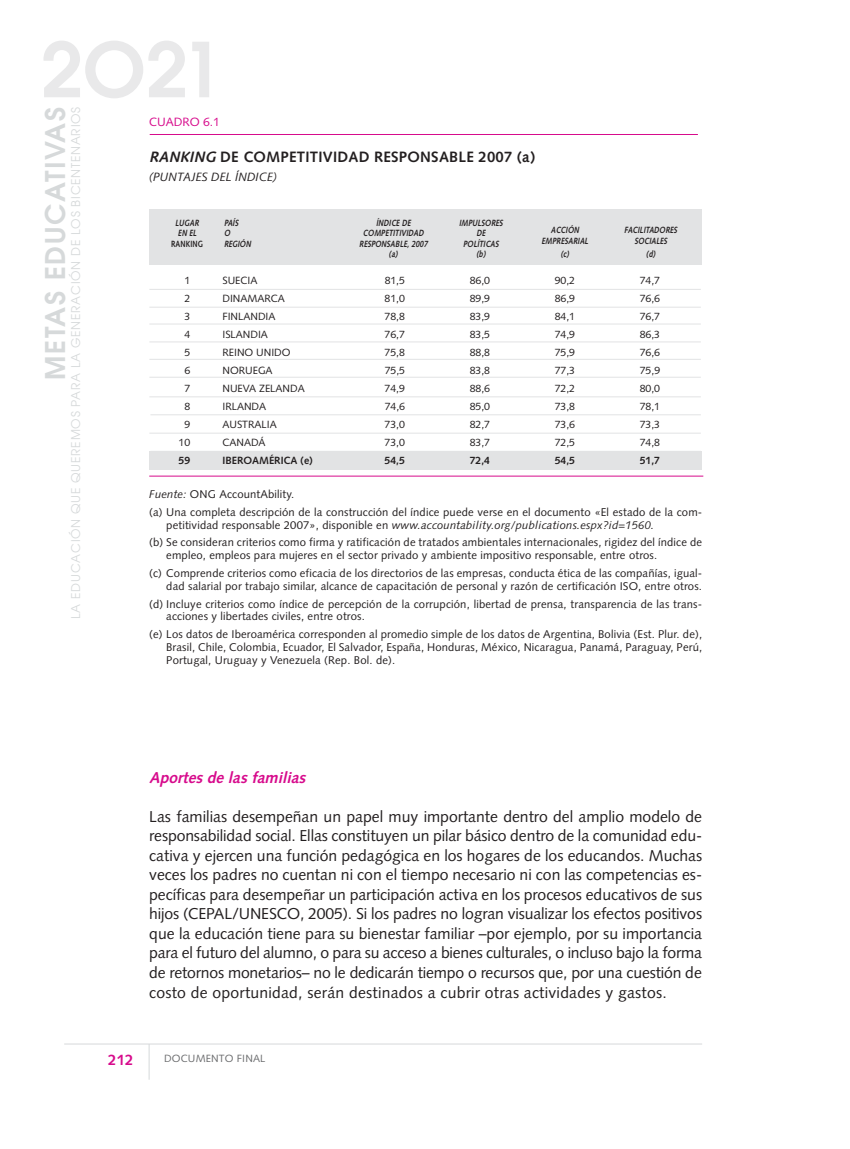
<style>
.page{position:relative;width:850px;height:1149px;background:#fff}
.page>*{position:absolute;margin:0;border:0;box-sizing:border-box;transform-origin:0 0}
.t1{font:600 75px "Avant Garde";color:#e9e9ea}
.t2{font:600 27px "Avant Garde";letter-spacing:.065em;color:#d6d9da}
.t3{font:15.75px/19.5px "Syntax";letter-spacing:.015em;color:#231f20;text-align:justify}
.t4{font:italic 700 15.75px "Syntax";color:#d70b8c}
.t5{font:700 15px "Syntax";letter-spacing:.015em;color:#231f20}
.t6{font:700 15px "Syntax";color:#d70b8c}
.t7{font:12px "Avant Garde";letter-spacing:.065em;color:#d6d9da}
.t8{font:italic 12px "Syntax";color:#231f20}
.t9{font:12px "Syntax";color:#d70b8c}
.t10{font:11.25px/17.9px "Syntax";letter-spacing:.015em;color:#231f20}
.t11{font:10.5px "Syntax";color:#231f20}
.t12{font:700 10.5px "Syntax";color:#231f20}
.t13{font:10.5px "Syntax";letter-spacing:.015em;color:#6d6e70}
.t14{font:italic 700 9px "Syntax";color:#231f20;scale:.8 1}
.t15{font:700 9px "Syntax";letter-spacing:.015em;color:#231f20;scale:.8 1}
.s1{font-style:italic}
</style>
<div class="page">
<div style="left:149px;top:451px;width:553px;height:19px;background:#e2e3e4"></div>
<hr style="left:64px;top:1043px;width:638px;height:1px;background:#d6d9da">
<hr style="left:149px;top:1043px;width:1px;height:36px;background:#d6d9da">
<div style="left:149px;top:209px;width:553px;height:56px;background:#e2e3e4"></div>
<hr style="left:149px;top:307px;width:552px;height:1px;background:#e2e3e4">
<hr style="left:149px;top:289px;width:552px;height:1px;background:#e2e3e4">
<hr style="left:149px;top:324px;width:552px;height:1px;background:#e2e3e4">
<hr style="left:149px;top:341px;width:552px;height:1px;background:#e2e3e4">
<hr style="left:149px;top:359px;width:552px;height:1px;background:#e2e3e4">
<hr style="left:149px;top:377px;width:552px;height:1px;background:#e2e3e4">
<hr style="left:149px;top:396px;width:552px;height:1px;background:#e2e3e4">
<hr style="left:150px;top:414px;width:551px;height:1px;background:#e2e3e4">
<hr style="left:149px;top:433px;width:552px;height:1px;background:#e2e3e4">
<hr style="left:150px;top:134px;width:548px;height:1px;background:#d70b8c">
<hr style="left:149px;top:475px;width:554px;height:1px;background:#d70b8c">
<h1 class="t1" style="left:41px;top:42px;width:185px">2O21</h1>
<p class="t9" style="left:149px;top:117px;width:72px">CUADRO 6.1</p>
<h3 class="t5" style="left:149px;top:151px;width:387px"><span class="s1">RANKING</span>DE COMPETITIVIDAD RESPONSABLE 2007 (a)</h3>
<p class="t8" style="left:149px;top:172px;width:129px">(PUNTAJES DEL ÍNDICE)</p>
<p class="t14" style="left:175px;top:219px;width:33px">LUGAR</p>
<p class="t14" style="left:224px;top:219px;width:21px">PAÍS</p>
<p class="t14" style="left:376px;top:219px;width:46px">ÍNDICE DE</p>
<p class="t14" style="left:459px;top:219px;width:58px">IMPULSORES</p>
<h2 class="t2" style="left:45px;top:380px;width:275px;rotate:-90deg">METAS EDUCATIVAS</h2>
<p class="t7" style="left:71px;top:618px;width:513px;rotate:-90deg">LA EDUCACIÓN QUE QUEREMOS PARA LA GENERACIÓN DE LOS BICENTENARIOS</p>
<p class="t14" style="left:551px;top:226px;width:39px">ACCIÓN</p>
<p class="t14" style="left:624px;top:226px;width:69px">FACILITADORES</p>
<p class="t14" style="left:178px;top:229px;width:26px">EN EL</p>
<p class="t14" style="left:224px;top:229px;width:11px">O</p>
<p class="t14" style="left:363px;top:229px;width:79px">COMPETITIVIDAD</p>
<p class="t14" style="left:476px;top:229px;width:15px">DE</p>
<p class="t14" style="left:541px;top:237px;width:62px">EMPRESARIAL</p>
<p class="t14" style="left:634px;top:237px;width:44px">SOCIALES</p>
<p class="t15" style="left:171px;top:240px;width:41px">RANKING</p>
<p class="t14" style="left:224px;top:240px;width:37px">REGIÓN</p>
<p class="t14" style="left:359px;top:240px;width:89px">RESPONSABLE, 2007</p>
<p class="t14" style="left:463px;top:240px;width:48px">POLÍTICAS</p>
<p class="t14" style="left:389px;top:250px;width:14px">(a)</p>
<p class="t14" style="left:476px;top:250px;width:15px">(b)</p>
<p class="t14" style="left:561px;top:250px;width:14px">(c)</p>
<p class="t14" style="left:646px;top:250px;width:15px">(d)</p>
<p class="t11" style="left:184px;top:276px;width:7px">1</p>
<p class="t11" style="left:222px;top:276px;width:36px">SUECIA</p>
<p class="t11" style="left:385px;top:276px;width:22px">81,5</p>
<p class="t11" style="left:470px;top:276px;width:22px">86,0</p>
<p class="t11" style="left:555px;top:276px;width:22px">90,2</p>
<p class="t11" style="left:640px;top:276px;width:22px">74,7</p>
<p class="t11" style="left:184px;top:294px;width:7px">2</p>
<p class="t11" style="left:222px;top:294px;width:64px">DINAMARCA</p>
<p class="t11" style="left:385px;top:294px;width:22px">81,0</p>
<p class="t11" style="left:470px;top:294px;width:22px">89,9</p>
<p class="t11" style="left:555px;top:294px;width:22px">86,9</p>
<p class="t11" style="left:640px;top:294px;width:22px">76,6</p>
<p class="t11" style="left:184px;top:312px;width:7px">3</p>
<p class="t11" style="left:222px;top:312px;width:55px">FINLANDIA</p>
<p class="t11" style="left:385px;top:312px;width:22px">78,8</p>
<p class="t11" style="left:470px;top:312px;width:22px">83,9</p>
<p class="t11" style="left:555px;top:312px;width:22px">84,1</p>
<p class="t11" style="left:640px;top:312px;width:22px">76,7</p>
<p class="t11" style="left:184px;top:330px;width:7px">4</p>
<p class="t11" style="left:222px;top:330px;width:47px">ISLANDIA</p>
<p class="t11" style="left:385px;top:330px;width:22px">76,7</p>
<p class="t11" style="left:470px;top:330px;width:22px">83,5</p>
<p class="t11" style="left:555px;top:330px;width:22px">74,9</p>
<p class="t11" style="left:640px;top:330px;width:22px">86,3</p>
<p class="t11" style="left:184px;top:348px;width:7px">5</p>
<p class="t11" style="left:222px;top:348px;width:70px">REINO UNIDO</p>
<p class="t11" style="left:385px;top:348px;width:22px">75,8</p>
<p class="t11" style="left:470px;top:348px;width:22px">88,8</p>
<p class="t11" style="left:555px;top:348px;width:22px">75,9</p>
<p class="t11" style="left:640px;top:348px;width:22px">76,6</p>
<p class="t11" style="left:184px;top:366px;width:7px">6</p>
<p class="t11" style="left:222px;top:366px;width:52px">NORUEGA</p>
<p class="t11" style="left:385px;top:366px;width:22px">75,5</p>
<p class="t11" style="left:470px;top:366px;width:22px">83,8</p>
<p class="t11" style="left:555px;top:366px;width:22px">77,3</p>
<p class="t11" style="left:640px;top:366px;width:22px">75,9</p>
<p class="t11" style="left:184px;top:384px;width:7px">7</p>
<p class="t11" style="left:222px;top:384px;width:84px">NUEVA ZELANDA</p>
<p class="t11" style="left:385px;top:384px;width:22px">74,9</p>
<p class="t11" style="left:470px;top:384px;width:22px">88,6</p>
<p class="t11" style="left:555px;top:384px;width:22px">72,2</p>
<p class="t11" style="left:640px;top:384px;width:22px">80,0</p>
<p class="t11" style="left:184px;top:402px;width:7px">8</p>
<p class="t11" style="left:222px;top:402px;width:45px">IRLANDA</p>
<p class="t11" style="left:385px;top:402px;width:22px">74,6</p>
<p class="t11" style="left:470px;top:402px;width:22px">85,0</p>
<p class="t11" style="left:555px;top:402px;width:22px">73,8</p>
<p class="t11" style="left:640px;top:402px;width:22px">78,1</p>
<p class="t11" style="left:184px;top:420px;width:7px">9</p>
<p class="t11" style="left:222px;top:420px;width:56px">AUSTRALIA</p>
<p class="t11" style="left:385px;top:420px;width:22px">73,0</p>
<p class="t11" style="left:470px;top:420px;width:22px">82,7</p>
<p class="t11" style="left:555px;top:420px;width:22px">73,6</p>
<p class="t11" style="left:640px;top:420px;width:22px">73,3</p>
<p class="t11" style="left:178px;top:438px;width:13px">10</p>
<p class="t11" style="left:222px;top:438px;width:45px">CANADÁ</p>
<p class="t11" style="left:385px;top:438px;width:22px">73,0</p>
<p class="t11" style="left:470px;top:438px;width:22px">83,7</p>
<p class="t11" style="left:555px;top:438px;width:22px">72,5</p>
<p class="t11" style="left:640px;top:438px;width:22px">74,8</p>
<p class="t12" style="left:178px;top:456px;width:13px">59</p>
<p class="t12" style="left:222px;top:456px;width:92px">IBEROAMÉRICA (e)</p>
<p class="t12" style="left:385px;top:456px;width:22px">54,5</p>
<p class="t12" style="left:470px;top:456px;width:22px">72,4</p>
<p class="t12" style="left:555px;top:456px;width:22px">54,5</p>
<p class="t12" style="left:640px;top:456px;width:22px">51,7</p>
<p class="t10" style="left:149px;top:486px;width:554px"><span class="s1">Fuente:</span> ONG AccountAbility.<br>(a) Una completa descripción de la construcción del índice puede verse en el documento «El estado de la com-</p>
<p class="t10" style="left:149px;top:516px;width:554px;text-indent:17px">petitividad responsable 2007», disponible en <span class="s1">www.accountability.org/publications.espx?id=1560.<br></span>(b) Se consideran criterios como firma y ratificación de tratados ambientales internacionales, rigidez del índice de</p>
<p class="t10" style="left:149px;top:547px;width:554px;text-indent:17px">empleo, empleos para mujeres en el sector privado y ambiente impositivo responsable, entre otros.<br>(c) Comprende criterios como eficacia de los directorios de las empresas, conducta ética de las compañías, igual-</p>
<p class="t10" style="left:149px;top:578px;width:554px;text-align:right">dad salarial por trabajo similar, alcance de capacitación de personal y razón de certificación ISO, entre otros.<br>(d) Incluye criterios como índice de percepción de la corrupción, libertad de prensa, transparencia de las trans-</p>
<p class="t10" style="left:149px;top:608px;width:554px;text-indent:17px">acciones y libertades civiles, entre otros.<br>(e) Los datos de Iberoamérica corresponden al promedio simple de los datos de Argentina, Bolivia (Est. Plur. de),</p>
<p class="t10" style="left:166px;top:641px;width:537px;line-height:12.8px">Brasil, Chile, Colombia, Ecuador, El Salvador, España, Honduras, México, Nicaragua, Panamá, Paraguay, Perú,<br>Portugal, Uruguay y Venezuela (Rep. Bol. de).</p>
<h3 class="t4" style="left:149px;top:770px;width:161px">Aportes de las familias</h3>
<p class="t3" style="left:149px;top:807px;width:554px">Las familias desempeñan un papel muy importante dentro del amplio modelo de responsabilidad social. Ellas constituyen un pilar básico dentro de la comunidad edu&shy;cativa y ejercen una función pedagógica en los hogares de los educandos. Muchas veces los padres no cuentan ni con el tiempo necesario ni con las competencias es&shy;pecíficas para desempeñar un participación activa en los procesos educativos de sus hijos (CEPAL/UNESCO, 2005). Si los padres no logran visualizar los efectos positivos que la educación tiene para su bienestar familiar –por ejemplo, por su importancia para el futuro del alumno, o para su acceso a bienes culturales, o incluso bajo la forma de retornos monetarios– no le dedicarán tiempo o recursos que, por una cuestión de costo de oportunidad, serán destinados a cubrir otras actividades y gastos.</p>
<h3 class="t6" style="left:108px;top:1053px;width:27px">212</h3>
<p class="t13" style="left:164px;top:1053px;width:103px">DOCUMENTO FINAL</p>
</div>
